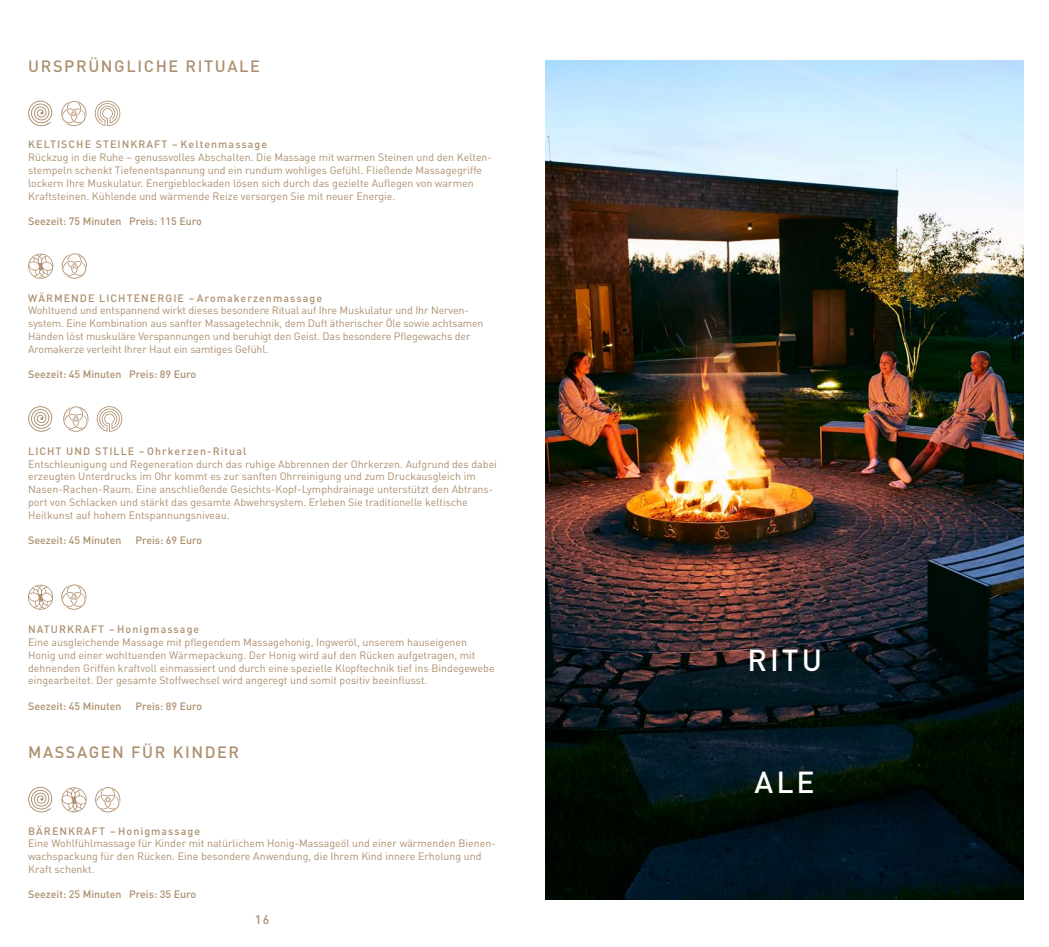
<style>
.page{position:relative;width:1049px;height:947px;background:#fff}
.page>*{position:absolute;margin:0;border:0;box-sizing:border-box;transform-origin:0 0}
.t1{font:500 30px "DIN";letter-spacing:.1em;color:#fff}
.t2{font:500 16.25px "DIN";letter-spacing:.1em;color:#ad8f6f}
.t3{font:500 12.5px "DIN";color:#ad8f6f}
.t4{font:10.62px/12.8px "DIN";color:#ad8f6f}
.t5{font:500 10.62px "DIN";letter-spacing:.095em;color:#ad8f6f}
.t6{font:500 10.62px "DIN";color:#ad8f6f}
</style>
<div class="page">
<img style="left:545px;top:60px;width:479px;height:838px">
<svg style="left:62px;top:253px;width:25px;height:25px"></svg>
<svg style="left:28px;top:253px;width:25px;height:25px"></svg>
<svg style="left:61px;top:101px;width:25px;height:25px"></svg>
<svg style="left:95px;top:101px;width:25px;height:25px"></svg>
<svg style="left:28px;top:101px;width:24px;height:25px"></svg>
<svg style="left:61px;top:584px;width:25px;height:25px"></svg>
<svg style="left:28px;top:584px;width:25px;height:25px"></svg>
<svg style="left:97px;top:406px;width:25px;height:25px"></svg>
<svg style="left:63px;top:406px;width:25px;height:25px"></svg>
<svg style="left:28px;top:406px;width:24px;height:25px"></svg>
<svg style="left:95px;top:787px;width:25px;height:25px"></svg>
<svg style="left:61px;top:787px;width:26px;height:25px"></svg>
<svg style="left:28px;top:786px;width:24px;height:26px"></svg>
<h2 class="t2" style="left:28px;top:56px;width:233px">URSPRÜNGLICHE RITUALE</h2>
<p class="t5" style="left:28px;top:138px;width:241px">KELTISCHE STEINKRAFT – Keltenmassage</p>
<p class="t4" style="left:28px;top:151px;width:465px">Rückzug in die Ruhe – genussvolles Abschalten. Die Massage mit warmen Steinen und den Kelten&shy;stempeln schenkt Tiefenentspannung und ein rundum wohliges Gefühl. Fließende Massagegriffe lockern Ihre Muskulatur. Energieblockaden lösen sich durch das gezielte Auflegen von warmen Kraftsteinen. Kühlende und wärmende Reize versorgen Sie mit neuer Energie.</p>
<p class="t6" style="left:28px;top:214px;width:175px">Seezeit: 75 Minuten Preis: 115 Euro</p>
<p class="t5" style="left:28px;top:291px;width:295px">WÄRMENDE LICHTENERGIE – Aromakerzenmassage</p>
<p class="t4" style="left:28px;top:304px;width:457px">Wohltuend und entspannend wirkt dieses besondere Ritual auf Ihre Muskulatur und Ihr Nerven&shy;system. Eine Kombination aus sanfter Massagetechnik, dem Duft ätherischer Öle sowie achtsamen Händen löst muskuläre Verspannungen und beruhigt den Geist. Das besondere Pflegewachs der Aromakerze verleiht Ihrer Haut ein samtiges Gefühl.</p>
<p class="t6" style="left:28px;top:367px;width:169px">Seezeit: 45 Minuten Preis: 89 Euro</p>
<p class="t5" style="left:28px;top:444px;width:220px">LICHT UND STILLE – Ohrkerzen-Ritual</p>
<p class="t4" style="left:28px;top:457px;width:470px">Entschleunigung und Regeneration durch das ruhige Abbrennen der Ohrkerzen. Aufgrund des dabei erzeugten Unterdrucks im Ohr kommt es zur sanften Ohrreinigung und zum Druckausgleich im Nasen-Rachen-Raum. Eine anschließende Gesichts-Kopf-Lymphdrainage unterstützt den Abtrans&shy;port von Schlacken und stärkt das gesamte Abwehrsystem. Erleben Sie traditionelle keltische Heilkunst auf hohem Entspannungsniveau.</p>
<p class="t6" style="left:28px;top:533px;width:95px">Seezeit: 45 Minuten</p>
<p class="t6" style="left:135px;top:533px;width:68px">Preis: 69 Euro</p>
<p class="t5" style="left:28px;top:622px;width:173px">NATURKRAFT – Honigmassage</p>
<p class="t4" style="left:28px;top:635px;width:468px">Eine ausgleichende Massage mit pflegendem Massagehonig, Ingweröl, unserem hauseigenen Honig und einer wohltuenden Wärmepackung. Der Honig wird auf den Rücken aufgetragen, mit dehnenden Griffen kraftvoll einmassiert und durch eine spezielle Klopftechnik tief ins Bindegewebe eingearbeitet. Der gesamte Stoffwechsel wird angeregt und somit positiv beeinflusst.</p>
<p class="t6" style="left:28px;top:699px;width:95px">Seezeit: 45 Minuten</p>
<p class="t6" style="left:135px;top:699px;width:68px">Preis: 89 Euro</p>
<h2 class="t2" style="left:28px;top:741px;width:213px">MASSAGEN FÜR KINDER</h2>
<p class="t5" style="left:28px;top:823px;width:174px">BÄRENKRAFT – Honigmassage</p>
<p class="t4" style="left:28px;top:836px;width:469px">Eine Wohlfühlmassage für Kinder mit natürlichem Honig-Massageöl und einer wärmenden Bienen&shy;wachspackung für den Rücken. Eine besondere Anwendung, die Ihrem Kind innere Erholung und<br>Kraft schenkt.</p>
<p class="t6" style="left:28px;top:887px;width:169px">Seezeit: 25 Minuten Preis: 35 Euro</p>
<p class="t3" style="left:255px;top:911px;width:16px">16</p>
<h1 class="t1" style="left:747px;top:641px;width:76px">RITU</h1>
<h1 class="t1" style="left:755px;top:762px;width:62px">ALE</h1>
</div>
